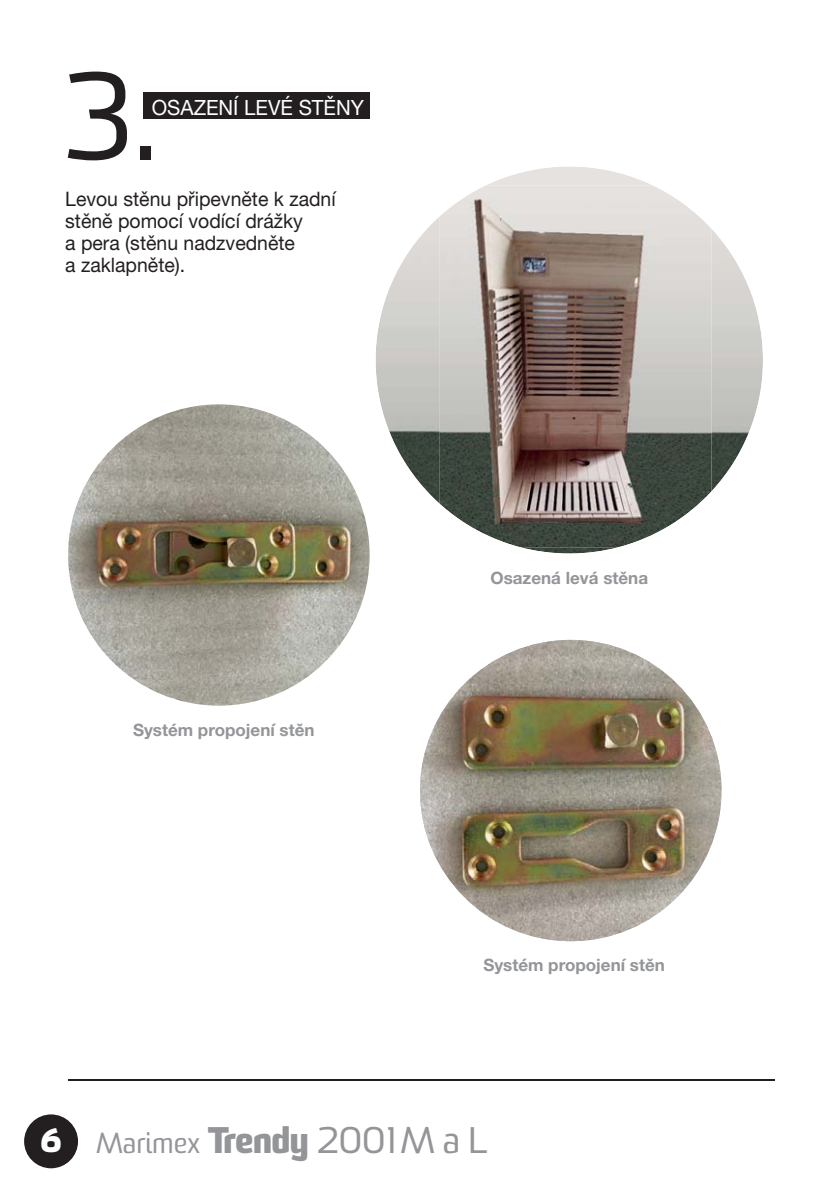
<style>
.page{position:relative;width:840px;height:1191px;background:#fff}
.page>*{position:absolute;margin:0;border:0;box-sizing:border-box;transform-origin:0 0}
.t1{font:120px "Sommet";color:#231f20}
.t2{font:800 32.8px "Sommet";color:#fff}
.t3{font:28px "Sommet";color:#939598}
.t4{font:21px "Helvetica Neue CE";color:#fff}
.t5{font:20px/22px "Helvetica Neue CE";color:#231f20}
.t6{font:700 17px "Helvetica Neue CE";color:#939598}
.s1{font-weight:800;font-size:36px}
.s2{font-size:36px}
</style>
<div class="page">
<div style="left:24px;top:1114px;width:54px;height:54px;background:#231f20;border-radius:50%"></div>
<hr style="left:68px;top:1079px;width:706px;height:1px;background:#231f20">
<div style="left:143px;top:92px;width:226px;height:27px;background:#231f20"></div>
<img style="left:375px;top:166px;width:387px;height:387px;border-radius:50%">
<img style="left:439px;top:185px;width:272px;height:362px">
<img style="left:68px;top:404px;width:301px;height:301px;border-radius:50%">
<img style="left:420px;top:640px;width:301px;height:301px;border-radius:50%">
<h1 class="t1" style="left:64px;top:73px;width:94px">3.</h1>
<p class="t5" style="left:65px;top:189px;width:272px">Levou stěnu připevněte k zadní stěně pomocí vodící drážky<br>a pera (stěnu nadzvedněte<br>a zaklapněte).</p>
<p class="t4" style="left:152px;top:100px;width:213px">OSAZENÍ LEVÉ STĚNY</p>
<p class="t6" style="left:133px;top:723px;width:183px">Systém propojení stěn</p>
<p class="t6" style="left:490px;top:571px;width:159px">Osazená levá stěna</p>
<p class="t6" style="left:483px;top:959px;width:183px">Systém propojení stěn</p>
<h2 class="t2" style="left:41px;top:1128px;width:22px">6</h2>
<h3 class="t3" style="left:96px;top:1132px;width:392px">Marimex <span class="s1">Trendy</span> <span class="s2">2001 M a L</span></h3>
</div>
